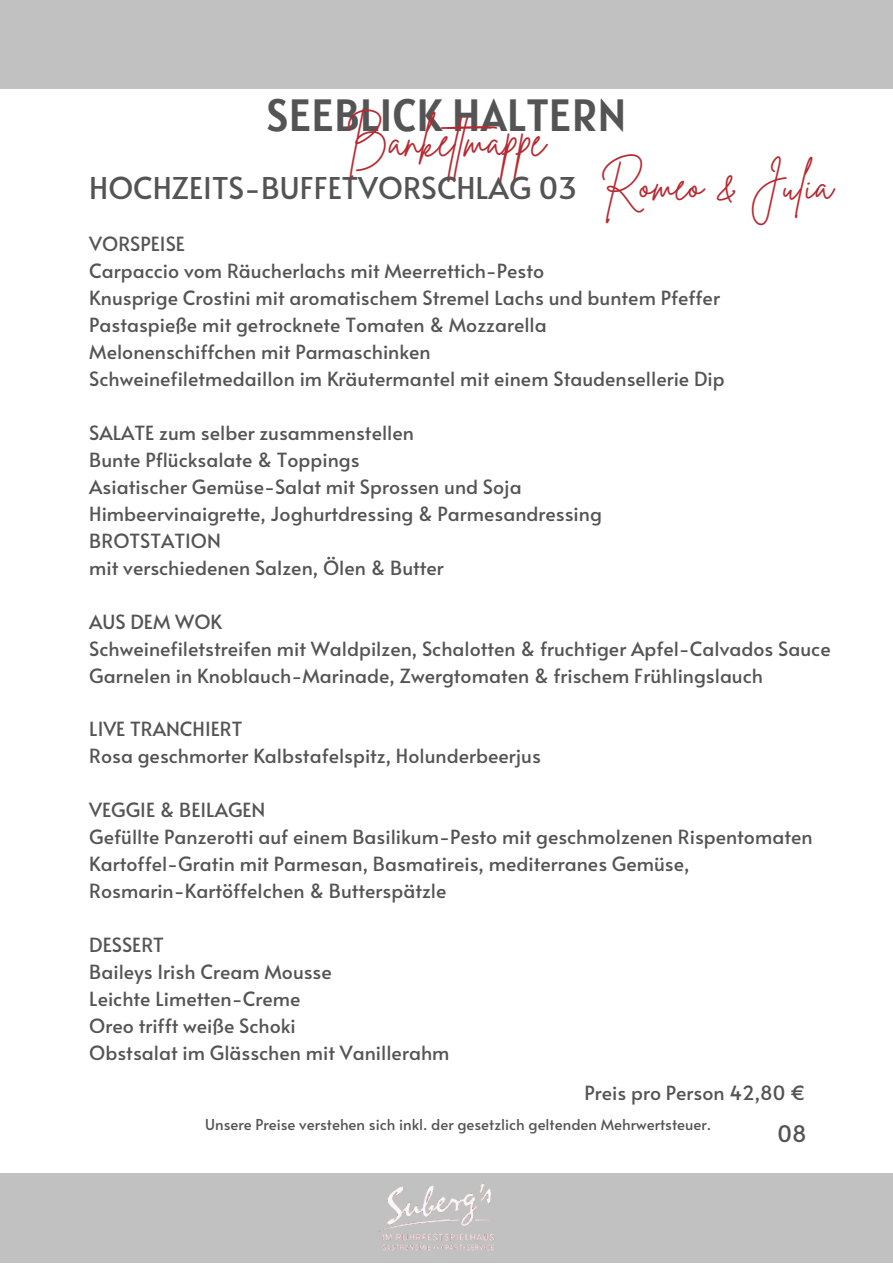
<style>
.page{position:relative;width:893px;height:1264px;background:#fff}
.page>*{position:absolute;margin:0;border:0;box-sizing:border-box;transform-origin:0 0}
.t1{font:45px "Alatsi";color:#545454}
.t2{font:45px "Brittany Signature";color:#b62931}
.t3{font:43.5px "Brittany Signature";color:#b62931}
.t4{font:30px "Alata";color:#545454}
.t5{font:22.5px "Alata";color:#545454}
.t6{font:19.5px "Alata";color:#545454}
.t7{font:15px "Alata";color:#545454}
</style>
<div class="page">
<div style="left:0;top:0;width:892px;height:89px;background:#c1c1c1"></div>
<div style="left:0;top:1173px;width:892px;height:89px;background:#c1c1c1"></div>
<img style="left:378px;top:1183px;width:117px;height:68px">
<p class="t1" style="left:266px;top:86px;width:363px">SEEBLICK HALTERN</p>
<p class="t2" style="left:345px;top:112px;width:201px">Banketmappe</p>
<p class="t3" style="left:600px;top:157px;width:234px">Romeo &amp; Julia</p>
<p class="t4" style="left:89px;top:166px;width:489px">HOCHZEITS-BUFFETVORSCHLAG 03</p>
<p class="t6" style="left:89px;top:229px;width:97px">VORSPEISE</p>
<p class="t6" style="left:89px;top:256px;width:456px">Carpaccio vom Räucherlachs mit Meerrettich-Pesto</p>
<p class="t6" style="left:89px;top:283px;width:632px">Knusprige Crostini mit aromatischem Stremel Lachs und buntem Pfeffer</p>
<p class="t6" style="left:89px;top:310px;width:459px">Pastaspieße mit getrocknete Tomaten &amp; Mozzarella</p>
<p class="t6" style="left:89px;top:337px;width:343px">Melonenschiffchen mit Parmaschinken</p>
<p class="t6" style="left:89px;top:364px;width:637px">Schweinefiletmedaillon im Kräutermantel mit einem Staudensellerie Dip</p>
<p class="t6" style="left:89px;top:418px;width:326px">SALATE zum selber zusammenstellen</p>
<p class="t6" style="left:89px;top:445px;width:272px">Bunte Pflücksalate &amp; Toppings</p>
<p class="t6" style="left:89px;top:472px;width:434px">Asiatischer Gemüse-Salat mit Sprossen und Soja</p>
<p class="t6" style="left:89px;top:499px;width:514px">Himbeervinaigrette, Joghurtdressing &amp; Parmesandressing</p>
<p class="t6" style="left:89px;top:526px;width:133px">BROTSTATION</p>
<p class="t6" style="left:89px;top:553px;width:356px">mit verschiedenen Salzen, Ölen &amp; Butter</p>
<p class="t6" style="left:89px;top:607px;width:134px">AUS DEM WOK</p>
<p class="t6" style="left:89px;top:634px;width:742px">Schweinefiletstreifen mit Waldpilzen, Schalotten &amp; fruchtiger Apfel-Calvados Sauce</p>
<p class="t6" style="left:89px;top:661px;width:675px">Garnelen in Knoblauch-Marinade, Zwergtomaten &amp; frischem Frühlingslauch</p>
<p class="t6" style="left:89px;top:715px;width:155px">LIVE TRANCHIERT</p>
<p class="t6" style="left:89px;top:742px;width:453px">Rosa geschmorter Kalbstafelspitz, Holunderbeerjus</p>
<p class="t6" style="left:89px;top:796px;width:178px">VEGGIE &amp; BEILAGEN</p>
<p class="t6" style="left:89px;top:823px;width:724px">Gefüllte Panzerotti auf einem Basilikum-Pesto mit geschmolzenen Rispentomaten</p>
<p class="t6" style="left:89px;top:850px;width:601px">Kartoffel-Gratin mit Parmesan, Basmatireis, mediterranes Gemüse,</p>
<p class="t6" style="left:89px;top:877px;width:358px">Rosmarin-Kartöffelchen &amp; Butterspätzle</p>
<p class="t6" style="left:89px;top:930px;width:76px">DESSERT</p>
<p class="t6" style="left:89px;top:957px;width:244px">Baileys Irish Cream Mousse</p>
<p class="t6" style="left:89px;top:984px;width:213px">Leichte Limetten-Creme</p>
<p class="t6" style="left:89px;top:1011px;width:208px">Oreo trifft weiße Schoki</p>
<p class="t6" style="left:89px;top:1038px;width:362px">Obstsalat im Glässchen mit Vanillerahm</p>
<p class="t6" style="left:584px;top:1078px;width:222px">Preis pro Person 42,80 €</p>
<p class="t7" style="left:205px;top:1113px;width:507px">Unsere Preise verstehen sich inkl. der gesetzlich geltenden Mehrwertsteuer.</p>
<p class="t5" style="left:777px;top:1116px;width:31px">08</p>
</div>
